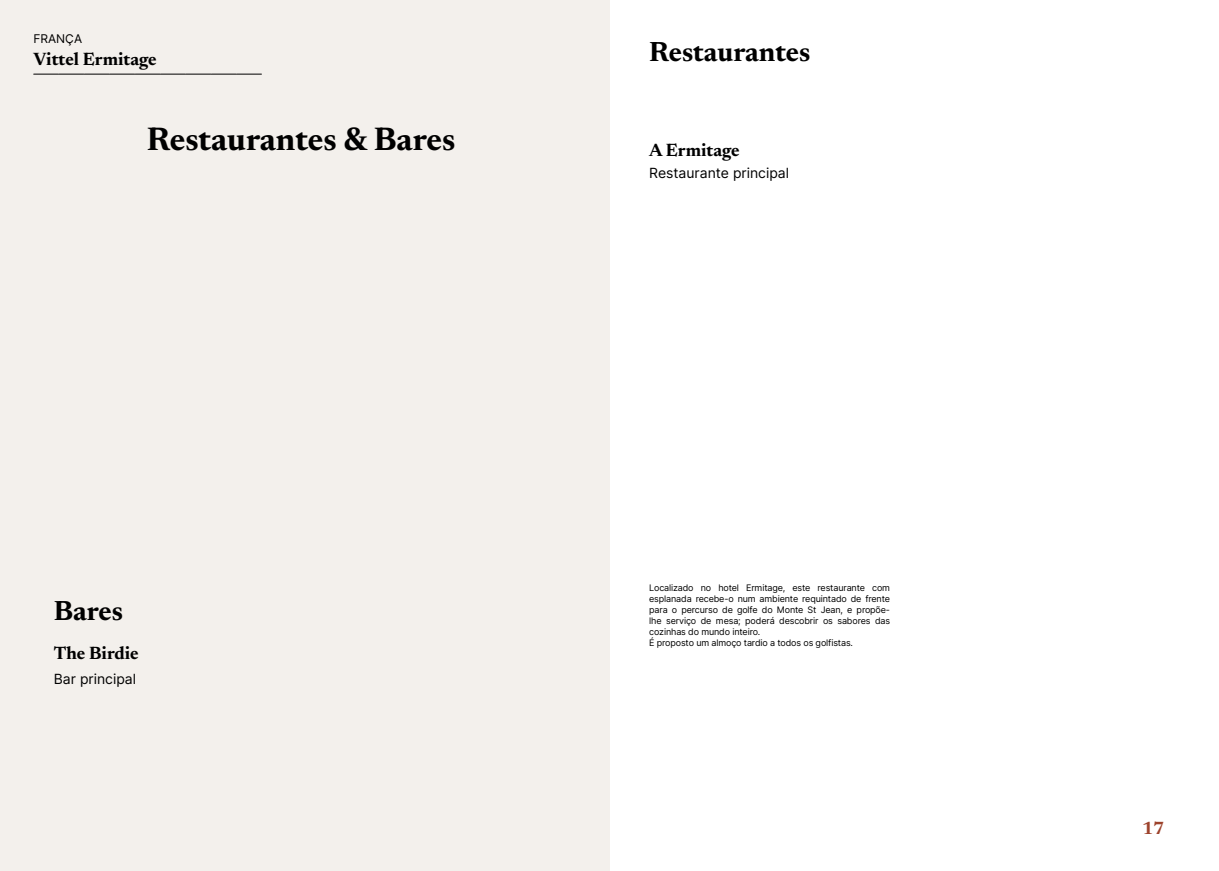
<style>
.page{position:relative;width:1219px;height:871px;background:#fff}
.page>*{position:absolute;margin:0;border:0;box-sizing:border-box;transform-origin:0 0}
.t1{font:700 33px "Newsreader 24 pt";color:#000}
.t2{font:700 28px "Newsreader 24 pt";color:#000}
.t3{font:700 18px "Newsreader 24 pt";color:#000}
.t4{font:700 18px "Newsreader 24 pt";color:#9d432c}
.t5{font:14px "Inter";color:#000}
.t6{font:12px "Inter";color:#000}
.t7{font:9px/11px "Inter";letter-spacing:-.015em;color:#000}
</style>
<div class="page">
<div style="left:0;top:0;width:609px;height:870px;background:#f3f0ec"></div>
<svg style="left:34px;top:74px;width:227px;height:1px"></svg>
<h3 class="t6" style="left:33px;top:30px;width:50px">FRANÇA</h3>
<h3 class="t3" style="left:33px;top:46px;width:125px">Vittel Ermitage</h3>
<h1 class="t1" style="left:147px;top:115px;width:310px">Restaurantes &amp; Bares</h1>
<h2 class="t2" style="left:54px;top:591px;width:71px">Bares</h2>
<h3 class="t3" style="left:54px;top:640px;width:86px">The Birdie</h3>
<h3 class="t5" style="left:54px;top:668px;width:84px">Bar principal</h3>
<h2 class="t2" style="left:649px;top:32px;width:163px">Restaurantes</h2>
<h3 class="t3" style="left:649px;top:137px;width:92px">A Ermitage</h3>
<h3 class="t5" style="left:649px;top:162px;width:141px">Restaurante principal</h3>
<p class="t7" style="left:649px;top:582px;width:242px">Localizado no hotel Ermitage, este restaurante com esplanada recebe-o num ambiente requintado de frente para o percurso de golfe do Monte St Jean, e propõe&shy;lhe serviço de mesa; poderá descobrir os sabores das cozinhas do mundo inteiro.<br>É proposto um almoço tardio a todos os golfistas.</p>
<h3 class="t4" style="left:1142px;top:814px;width:24px">17</h3>
</div>
